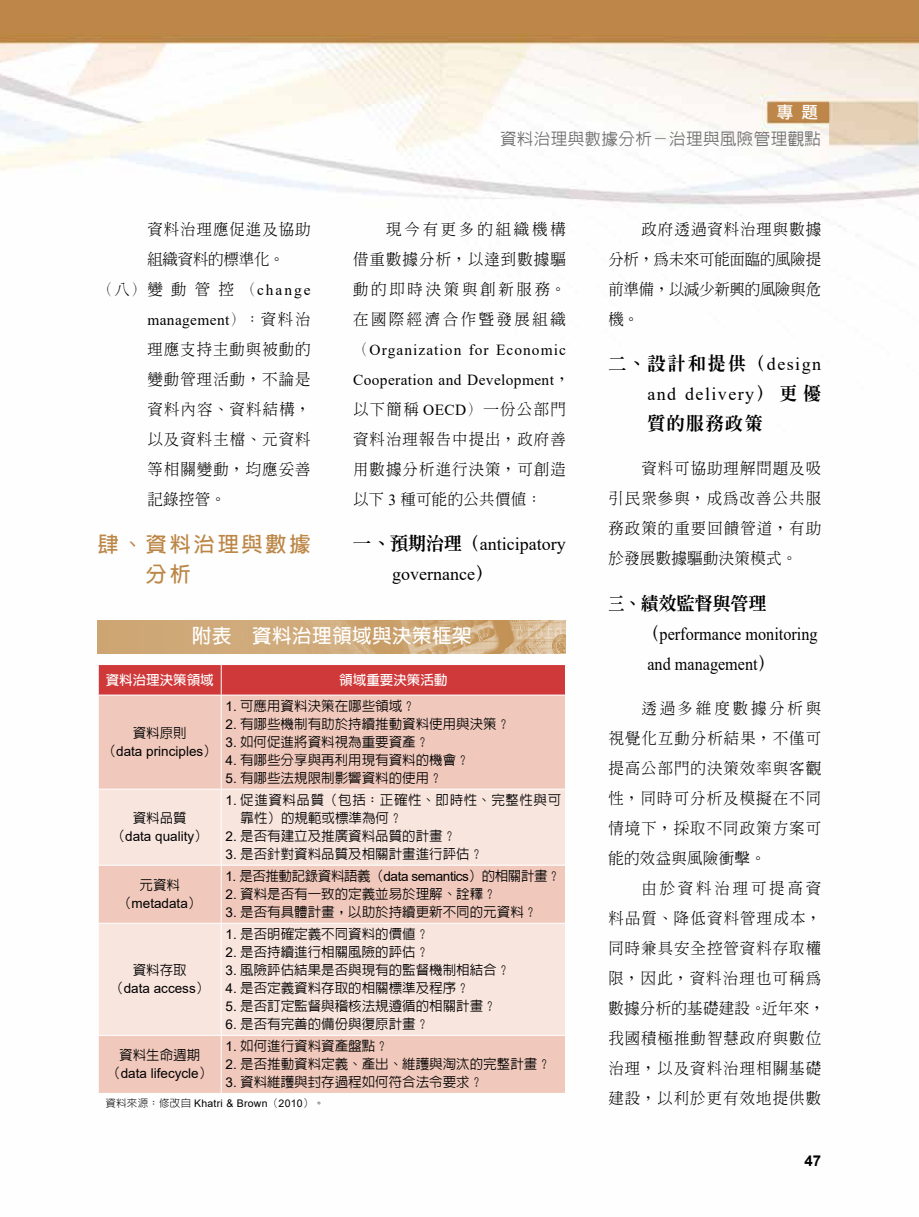
<style>
.page{position:relative;width:919px;height:1217px;background:#fff}
.page>*{position:absolute;margin:0;border:0;box-sizing:border-box;transform-origin:0 0}
.t1{font:700 21px/30px "Lin Gothic";letter-spacing:.14em;color:#bc8646}
.t2{font:700 19.5px "Lin Gothic";letter-spacing:.025em;color:#fff}
.t3{font:18px/30px "Times New Roman";color:#000;scale:.9 1}
.t4{font:18px/30px "Times New Roman";color:#000}
.t5{font:800 18px "Inn Ming";letter-spacing:.08em;color:#000}
.t6{font:18px "Times New Roman";letter-spacing:.08em;color:#000}
.t7{font:800 18px "Inn Ming";color:#000;scale:.9 1}
.t8{font:500 16.5px "Lin Gothic";letter-spacing:.025em;color:#727171}
.t9{font:16.5px "DF Li Hei Md WIN BF";color:#fff}
.t10{font:300 15.3px/30px "Inn Ming";letter-spacing:.075em;color:#000;text-align:justify}
.t11{font:15.3px/30px "Times New Roman";letter-spacing:.025em;color:#000}
.t12{font:300 15.3px "Inn Ming";letter-spacing:-.01em;color:#000}
.t13{font:700 15px "Arial";color:#000}
.t14{font:500 13.5px "Lin Gothic";color:#000}
.t15{font:13.5px "Arial";color:#000}
.t16{font:500 13.5px/18px "Lin Gothic";letter-spacing:.04em;color:#000}
.t17{font:500 13.5px "Lin Gothic";letter-spacing:-.03em;color:#000}
.t18{font:700 13.5px "Lin Gothic";color:#fff}
.t19{font:10.5px "Arial";letter-spacing:.025em;color:#000}
.s1{font-family:"Times New Roman";font-weight:400}
.s2{font-family:"Inn Ming";font-weight:300}
.s3{font-family:"Inn Ming";font-weight:800}
.s4{font-family:"Lin Gothic";font-weight:500}
.s5{font-family:"Arial";font-weight:400}
.s6{font-family:"Lin Gothic";font-weight:300}
</style>
<div class="page">
<img style="left:0;top:0;width:918px;height:654px">
<img style="left:98px;top:620px;width:468px;height:33px">
<div style="left:99px;top:665px;width:466px;height:29px;background:#d0393a"></div>
<div style="left:99px;top:695px;width:466px;height:397px;background:#f0c9bc"></div>
<svg style="left:99px;top:789px;width:466px;height:245px;background:#f6ded6"></svg>
<hr style="left:221px;top:664px;width:1px;height:30px;background:#fff">
<hr style="left:221px;top:695px;width:1px;height:93px;background:#fff">
<hr style="left:98px;top:788px;width:123px;height:1px;background:#fff">
<hr style="left:221px;top:788px;width:345px;height:1px;background:#fff">
<hr style="left:221px;top:789px;width:1px;height:75px;background:#fff">
<hr style="left:98px;top:864px;width:123px;height:1px;background:#fff">
<hr style="left:221px;top:864px;width:345px;height:1px;background:#fff">
<hr style="left:221px;top:865px;width:1px;height:57px;background:#fff">
<hr style="left:98px;top:922px;width:123px;height:1px;background:#fff">
<hr style="left:221px;top:922px;width:345px;height:1px;background:#fff">
<hr style="left:221px;top:923px;width:1px;height:111px;background:#fff">
<hr style="left:98px;top:1034px;width:123px;height:1px;background:#fff">
<hr style="left:221px;top:1034px;width:345px;height:1px;background:#fff">
<hr style="left:221px;top:1035px;width:1px;height:57px;background:#fff">
<p class="t9" style="left:776px;top:104px;width:43px">專 題</p>
<p class="t8" style="left:500px;top:130px;width:322px">資料治理與數據分析－治理與風險管理觀點</p>
<p class="t10" style="left:147px;top:214px;width:165px">資料治理應促進及協助</p>
<p class="t12" style="left:147px;top:251px;width:139px">組織資料的標準化。</p>
<p class="t10" style="left:98px;top:274px;width:214px">（八）變動管控（<span class="s1">change</span></p>
<p class="t11" style="left:147px;top:304px;width:165px">management<span class="s2">）：資料治</span></p>
<p class="t10" style="left:147px;top:334px;width:165px">理應支持主動與被動的變動管理活動，不論是資料內容、資料結構，以及資料主檔、元資料等相關變動，均應妥善記錄控管。</p>
<h1 class="t1" style="left:146px;top:529px;width:166px;text-indent:-48px">肆、資料治理與數據分析</h1>
<p class="t10" style="left:353px;top:214px;width:214px;text-indent:33px">現今有更多的組織機構借重數據分析，以達到數據驅動的即時決策與創新服務。在國際經濟合作暨發展組織</p>
<p class="t11" style="left:353px;top:334px;width:218px"><span class="s2">（</span>Organization for Economic<br>Cooperation and Development<span class="s2">，</span></p>
<p class="t10" style="left:353px;top:394px;width:214px">以下簡稱 <span class="s1">OECD</span>）一份公部門資料治理報告中提出，政府善用數據分析進行決策，可創造以下 <span class="s1">3</span> 種可能的公共價值：</p>
<p class="t4" style="left:392px;top:528px;width:175px;text-indent:-39px"><span class="s3">一、預期治理（</span>anticipatory governance<span class="s3">）</span></p>
<p class="t2" style="left:192px;top:625px;width:281px">附表　資料治理領域與決策框架</p>
<p class="t18" style="left:106px;top:672px;width:109px">資料治理決策領域</p>
<p class="t18" style="left:339px;top:672px;width:109px">領域重要決策活動</p>
<p class="t14" style="left:133px;top:726px;width:55px">資料原則</p>
<p class="t15" style="left:103px;top:742px;width:116px"><span class="s4">（</span>data principles<span class="s4">）</span></p>
<p class="t14" style="left:133px;top:811px;width:55px">資料品質</p>
<p class="t15" style="left:112px;top:827px;width:98px"><span class="s4">（</span>data quality<span class="s4">）</span></p>
<p class="t14" style="left:139px;top:878px;width:42px">元資料</p>
<p class="t15" style="left:118px;top:894px;width:85px"><span class="s4">（</span>metadata<span class="s4">）</span></p>
<p class="t14" style="left:133px;top:963px;width:55px">資料存取</p>
<p class="t15" style="left:110px;top:979px;width:101px"><span class="s4">（</span>data access<span class="s4">）</span></p>
<p class="t14" style="left:225px;top:699px;width:192px"><span class="s5">1.</span> 可應用資料決策在哪些領域？</p>
<p class="t14" style="left:225px;top:717px;width:286px"><span class="s5">2.</span> 有哪些機制有助於持續推動資料使用與決策？</p>
<p class="t14" style="left:225px;top:735px;width:205px"><span class="s5">3.</span> 如何促進將資料視為重要資產？</p>
<p class="t14" style="left:225px;top:753px;width:246px"><span class="s5">4.</span> 有哪些分享與再利用現有資料的機會？</p>
<p class="t14" style="left:225px;top:771px;width:219px"><span class="s5">5.</span> 有哪些法規限制影響資料的使用？</p>
<p class="t16" style="left:240px;top:790px;width:322px;text-indent:-15px"><span class="s5">1.</span> 促進資料品質（包括：正確性、即時性、完整性與可靠性）的規範或標準為何？</p>
<p class="t14" style="left:225px;top:829px;width:232px"><span class="s5">2.</span> 是否有建立及推廣資料品質的計畫？</p>
<p class="t14" style="left:225px;top:847px;width:259px"><span class="s5">3.</span> 是否針對資料品質及相關計畫進行評估？</p>
<p class="t17" style="left:225px;top:869px;width:337px"><span class="s5">1.</span> 是否推動記錄資料語義（<span class="s5">data semantics</span>）的相關計畫？</p>
<p class="t14" style="left:225px;top:887px;width:273px"><span class="s5">2.</span> 資料是否有一致的定義並易於理解、詮釋？</p>
<p class="t14" style="left:225px;top:905px;width:313px"><span class="s5">3.</span> 是否有具體計畫，以助於持續更新不同的元資料？</p>
<p class="t14" style="left:225px;top:927px;width:205px"><span class="s5">1.</span> 是否明確定義不同資料的價值？</p>
<p class="t14" style="left:225px;top:945px;width:205px"><span class="s5">2.</span> 是否持續進行相關風險的評估？</p>
<p class="t14" style="left:225px;top:963px;width:286px"><span class="s5">3.</span> 風險評估結果是否與現有的監督機制相結合？</p>
<p class="t14" style="left:225px;top:981px;width:246px"><span class="s5">4.</span> 是否定義資料存取的相關標準及程序？</p>
<p class="t14" style="left:225px;top:999px;width:273px"><span class="s5">5.</span> 是否訂定監督與稽核法規遵循的相關計畫？</p>
<p class="t14" style="left:225px;top:1017px;width:205px"><span class="s5">6.</span> 是否有完善的備份與復原計畫？</p>
<p class="t14" style="left:225px;top:1039px;width:165px"><span class="s5">1.</span> 如何進行資料資產盤點？</p>
<p class="t14" style="left:225px;top:1057px;width:327px"><span class="s5">2.</span> 是否推動資料定義、產出、維護與淘汰的完整計畫？</p>
<p class="t14" style="left:225px;top:1075px;width:259px"><span class="s5">3.</span> 資料維護與封存過程如何符合法令要求？</p>
<p class="t19" style="left:105px;top:1095px;width:220px"><span class="s6">資料來源：修改自</span> Khatri &amp; Brown<span class="s6">（</span>2010<span class="s6">）。</span></p>
<p class="t14" style="left:119px;top:1048px;width:83px">資料生命週期</p>
<p class="t15" style="left:107px;top:1064px;width:107px"><span class="s4">（</span>data lifecycle<span class="s4">）</span></p>
<p class="t10" style="left:608px;top:214px;width:214px;text-indent:33px">政府透過資料治理與數據分析，為未來可能面臨的風險提前準備，以減少新興的風險與危機。</p>
<p class="t5" style="left:608px;top:354px;width:214px">二、設計和提供（<span class="s1">design</span></p>
<p class="t6" style="left:647px;top:381px;width:175px">and delivery<span class="s3">）更優</span></p>
<p class="t5" style="left:647px;top:414px;width:117px">質的服務政策</p>
<p class="t10" style="left:608px;top:453px;width:214px;text-indent:33px">資料可協助理解問題及吸引民眾參與，成為改善公共服務政策的重要回饋管道，有助於發展數據驅動決策模式。</p>
<p class="t7" style="left:608px;top:593px;width:178px">三、績效監督與管理</p>
<p class="t3" style="left:643px;top:618px;width:195px"><span class="s3">（</span>performance monitoring and management<span class="s3">）</span></p>
<p class="t10" style="left:608px;top:692px;width:214px;text-indent:33px">透過多維度數據分析與視覺化互動分析結果，不僅可提高公部門的決策效率與客觀性，同時可分析及模擬在不同情境下，採取不同政策方案可能的效益與風險衝擊。</p>
<p class="t10" style="left:608px;top:872px;width:218px;text-align:left;text-indent:33px">由於資料治理可提高資料品質、降低資料管理成本，同時兼具安全控管資料存取權限，因此，資料治理也可稱為數據分析的基礎建設。近年來，我國積極推動智慧政府與數位治理，以及資料治理相關基礎建設，以利於更有效地提供數</p>
<p class="t13" style="left:804px;top:1149px;width:18px">47</p>
</div>
